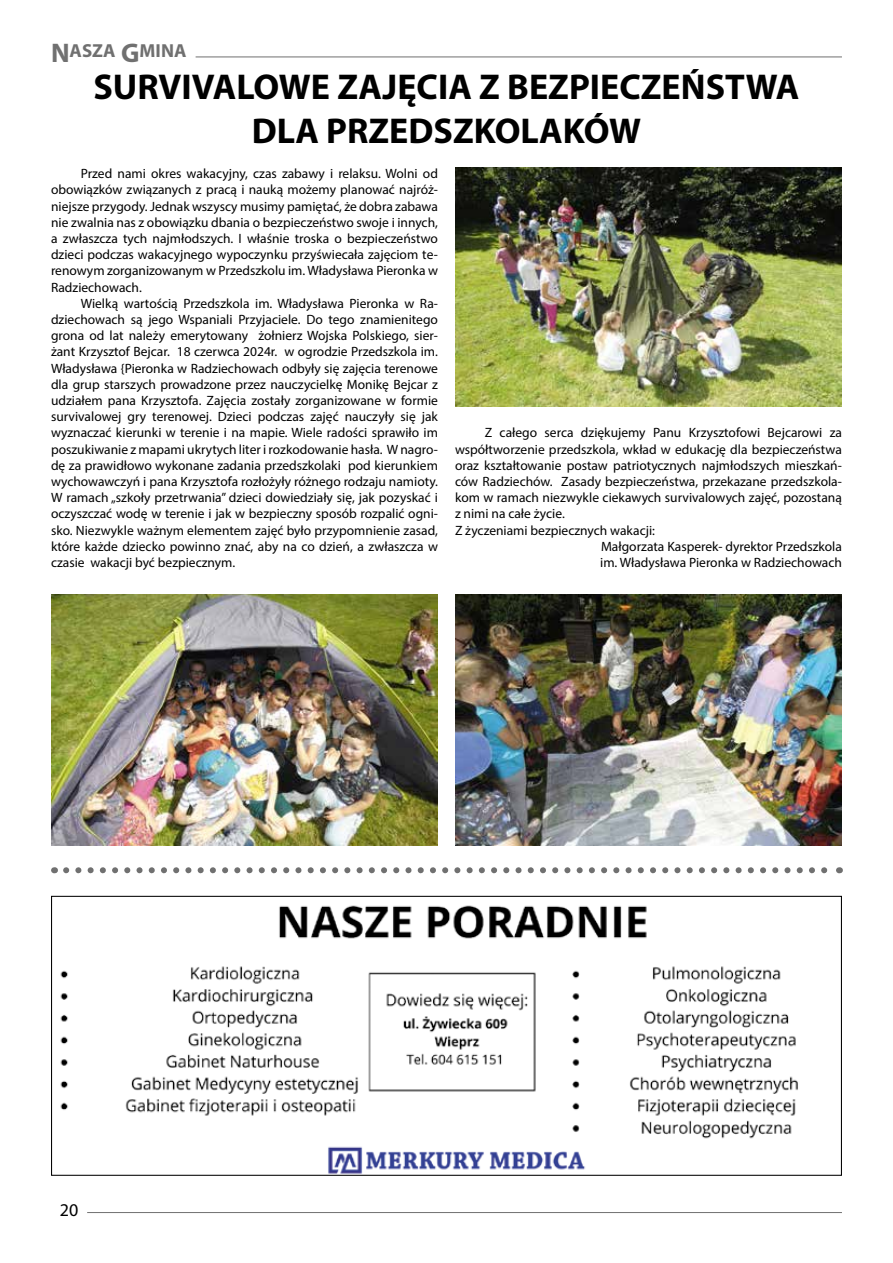
<style>
.page{position:relative;width:893px;height:1263px;background:#fff}
.page>*{position:absolute;margin:0;border:0;box-sizing:border-box;transform-origin:0 0}
.t1{font:700 36px/43.2px "Myriad Pro";color:#000;text-align:center}
.t2{font:700 18.9px "Myriad Pro";color:#707070}
.t3{font:18px "Myriad Pro";color:#000}
.t4{font:13.5px/16.2px "Myriad Pro";color:#000;text-align:justify}
.s1{font-size:27px}
</style>
<div class="page">
<hr style="left:196px;top:57px;width:646px;height:1px;background:#707070">
<hr style="left:87px;top:1212px;width:755px;height:1px;background:#707070">
<img style="left:51px;top:594px;width:387px;height:252px">
<img style="left:455px;top:594px;width:387px;height:252px">
<img style="left:455px;top:168px;width:387px;height:238px">
<img style="left:60px;top:905px;width:738px;height:269px">
<svg style="left:66px;top:867px;width:762px;height:6px"></svg>
<h2 class="t2" style="left:51px;top:39px;width:137px"><span class="s1">N</span>ASZA <span class="s1">G</span>MINA</h2>
<h1 class="t1" style="left:93px;top:64px;width:707px">SURVIVALOWE ZAJĘCIA Z BEZPIECZEŃSTWA<br>DLA PRZEDSZKOLAKÓW</h1>
<p class="t4" style="left:51px;top:165px;width:388px;text-indent:30px">Przed nami okres wakacyjny, czas zabawy i relaksu. Wolni od obowiązków związanych z pracą i nauką możemy planować najróż&shy;niejsze przygody. Jednak wszyscy musimy pamiętać, że dobra zabawa nie zwalnia nas z obowiązku dbania o bezpieczeństwo swoje i innych, a zwłaszcza tych najmłodszych. I właśnie troska o bezpieczeństwo dzieci podczas wakacyjnego wypoczynku przyświecała zajęciom te&shy;renowym zorganizowanym w Przedszkolu im. Władysława Pieronka w Radziechowach.</p>
<p class="t4" style="left:51px;top:295px;width:388px;text-indent:30px">Wielką wartością Przedszkola im. Władysława Pieronka w Ra&shy;dziechowach są jego Wspaniali Przyjaciele. Do tego znamienitego grona od lat należy emerytowany żołnierz Wojska Polskiego, sier&shy;żant Krzysztof Bejcar. 18 czerwca 2024r. w ogrodzie Przedszkola im.<br>Władysława {Pieronka w Radziechowach odbyły się zajęcia terenowe dla grup starszych prowadzone przez nauczycielkę Monikę Bejcar z udziałem pana Krzysztofa. Zajęcia zostały zorganizowane w formie survivalowej gry terenowej. Dzieci podczas zajęć nauczyły się jak wyznaczać kierunki w terenie i na mapie. Wiele radości sprawiło im poszukiwanie z mapami ukrytych liter i rozkodowanie hasła. W nagro&shy;dę za prawidłowo wykonane zadania przedszkolaki pod kierunkiem wychowawczyń i pana Krzysztofa rozłożyły różnego rodzaju namioty.<br>W ramach „szkoły przetrwania” dzieci dowiedziały się, jak pozyskać i oczyszczać wodę w terenie i jak w bezpieczny sposób rozpalić ogni&shy;sko. Niezwykle ważnym elementem zajęć było przypomnienie zasad, które każde dziecko powinno znać, aby na co dzień, a zwłaszcza w czasie wakacji być bezpiecznym.</p>
<p class="t4" style="left:485px;top:424px;width:359px">Z całego serca dziękujemy Panu Krzysztofowi Bejcarowi za</p>
<p class="t4" style="left:455px;top:441px;width:388px">współtworzenie przedszkola, wkład w edukację dla bezpieczeństwa</p>
<p class="t4" style="left:455px;top:457px;width:388px">oraz kształtowanie postaw patriotycznych najmłodszych mieszkań-</p>
<p class="t4" style="left:455px;top:473px;width:388px">ców Radziechów. Zasady bezpieczeństwa, przekazane przedszkola-</p>
<p class="t4" style="left:455px;top:489px;width:388px">kom w ramach niezwykle ciekawych survivalowych zajęć, pozostaną</p>
<p class="t4" style="left:455px;top:505px;width:111px">z nimi na całe życie.</p>
<p class="t4" style="left:455px;top:522px;width:201px">Z życzeniami bezpiecznych wakacji:</p>
<p class="t4" style="left:601px;top:538px;width:242px">Małgorzata Kasperek- dyrektor Przedszkola</p>
<p class="t4" style="left:600px;top:554px;width:243px">im. Władysława Pieronka w Radziechowach</p>
<h3 class="t3" style="left:60px;top:1199px;width:20px">20</h3>
</div>
